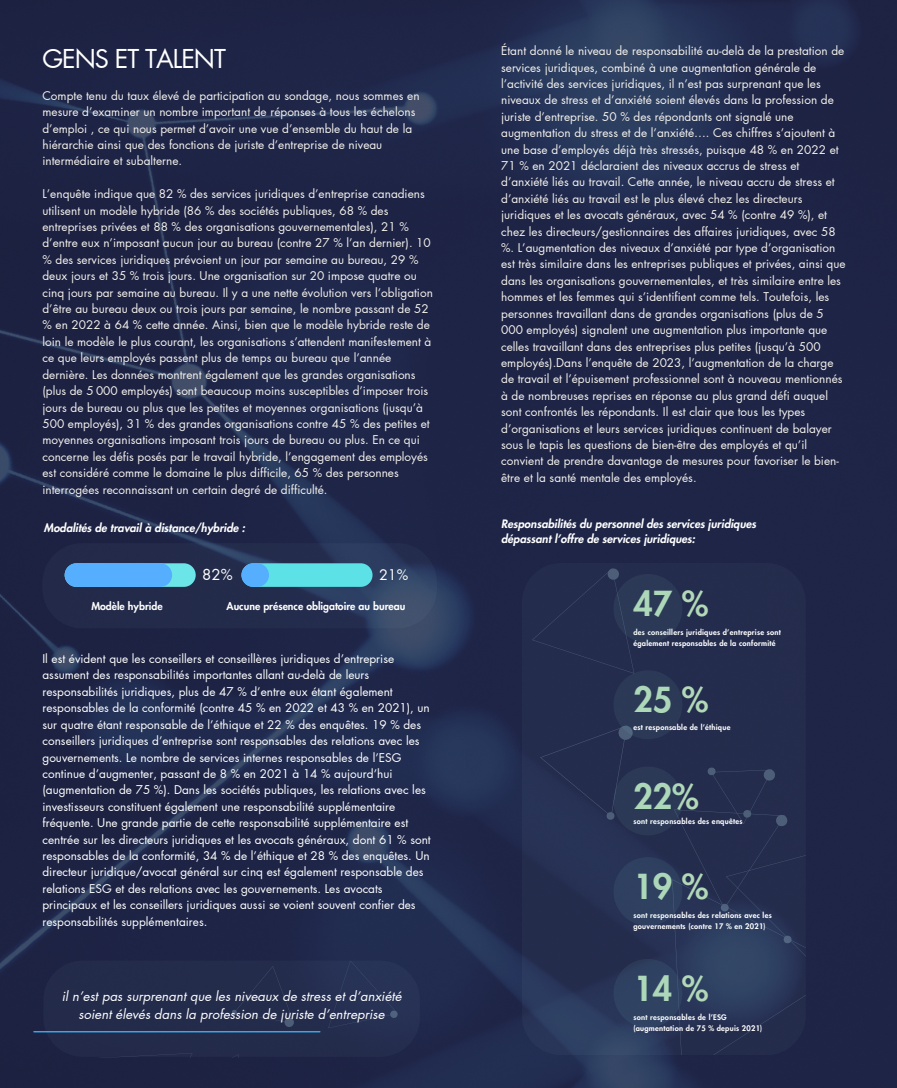
<style>
.page{position:relative;width:897px;height:1088px;background:#fff}
.page>*{position:absolute;margin:0;border:0;box-sizing:border-box;transform-origin:0 0}
.t1{font:800 33.69px "Futura LT Pro";color:#b1d8b7}
.t2{font:25.38px "Futura LT Pro";letter-spacing:-.04em;color:#fff}
.t3{font:14.96px "Futura LT Pro";color:#fff}
.t4{font:14.44px "Futura LT Pro";color:#fff}
.t5{font:italic 13.12px/17.7px "Futura LT Pro";color:#fff;text-align:center}
.t6{font:11.81px/16.4px "Futura LT Pro";color:#f4f1ec}
.t7{font:11.81px/16.4px "Futura LT Pro";color:#fff}
.t8{font:italic 800 11.38px/15.8px "Futura LT Pro";color:#fff}
.t9{font:800 10.5px "Futura LT Pro";color:#fff}
.t10{font:800 7.52px/11.2px "Futura LT Pro";letter-spacing:.035em;color:#fff}
</style>
<div class="page">
<img style="left:0;top:0;width:896px;height:1087px">
<div style="left:522px;top:563px;width:283px;height:492px;background:linear-gradient(to bottom,#232b4b,#283357);border-radius:39px"></div>
<svg style="left:532px;top:568px;width:273px;height:486px;background:#273152"></svg>
<svg style="left:42px;top:543px;width:395px;height:85px;background:#273152"></svg>
<div style="left:241px;top:563px;width:131px;height:24px;background:#5ce1e6;border-radius:12px"></div>
<div style="left:241px;top:563px;width:28px;height:24px;background:#56aeff;border-radius:12px"></div>
<div style="left:65px;top:563px;width:131px;height:24px;background:#6ce5e8;border-radius:12px"></div>
<div style="left:65px;top:563px;width:107px;height:24px;background:#56aeff;border-radius:12px"></div>
<svg style="left:63px;top:1053px;width:175px;height:4px"></svg>
<div style="left:43px;top:960px;width:377px;height:96px;background:#242c4b;border-radius:39px"></div>
<hr style="left:34px;top:1031px;width:286px;height:1px;background:#38b6ff">
<h2 class="t2" style="left:42px;top:47px;width:185px">GENS ET TALENT</h2>
<p class="t6" style="left:42px;top:88px;width:378px">Compte tenu du taux élevé de participation au sondage, nous sommes en mesure d’examiner un nombre important de réponses à tous les échelons d’emploi , ce qui nous permet d’avoir une vue d’ensemble du haut de la hiérarchie ainsi que des fonctions de juriste d’entreprise de niveau intermédiaire et subalterne.</p>
<p class="t6" style="left:42px;top:186px;width:392px">L’enquête indique que 82 % des services juridiques d’entreprise canadiens utilisent un modèle hybride (86 % des sociétés publiques, 68 % des entreprises privées et 88 % des organisations gouvernementales), 21 % d’entre eux n’imposant aucun jour au bureau (contre 27 % l’an dernier). 10 % des services juridiques prévoient un jour par semaine au bureau, 29 % deux jours et 35 % trois jours. Une organisation sur 20 impose quatre ou cinq jours par semaine au bureau. Il y a une nette évolution vers l’obligation d’être au bureau deux ou trois jours par semaine, le nombre passant de 52 % en 2022 à 64 % cette année. Ainsi, bien que le modèle hybride reste de loin le modèle le plus courant, les organisations s’attendent manifestement à ce que leurs employés passent plus de temps au bureau que l’année dernière. Les données montrent également que les grandes organisations (plus de 5 000 employés) sont beaucoup moins susceptibles d’imposer trois jours de bureau ou plus que les petites et moyennes organisations (jusqu’à 500 employés), 31 % des grandes organisations contre 45 % des petites et moyennes organisations imposant trois jours de bureau ou plus. En ce qui concerne les défis posés par le travail hybride, l’engagement des employés est considéré comme le domaine le plus difficile, 65 % des personnes interrogées reconnaissant un certain degré de difficulté.</p>
<p class="t8" style="left:44px;top:520px;width:203px">Modalités de travail à distance/hybride :</p>
<p class="t3" style="left:202px;top:567px;width:32px">82%</p>
<p class="t4" style="left:379px;top:568px;width:31px">21%</p>
<p class="t9" style="left:91px;top:601px;width:73px">Modèle hybride</p>
<p class="t9" style="left:226px;top:601px;width:180px">Aucune présence obligatoire au bureau</p>
<p class="t7" style="left:42px;top:651px;width:390px">Il est évident que les conseillers et conseillères juridiques d’entreprise assument des responsabilités importantes allant au-delà de leurs responsabilités juridiques, plus de 47 % d’entre eux étant également responsables de la conformité (contre 45 % en 2022 et 43 % en 2021), un sur quatre étant responsable de l’éthique et 22 % des enquêtes. 19 % des conseillers juridiques d’entreprise sont responsables des relations avec les gouvernements. Le nombre de services internes responsables de l’ESG continue d’augmenter, passant de 8 % en 2021 à 14 % aujourd’hui (augmentation de 75 %). Dans les sociétés publiques, les relations avec les investisseurs constituent également une responsabilité supplémentaire fréquente. Une grande partie de cette responsabilité supplémentaire est centrée sur les directeurs juridiques et les avocats généraux, dont 61 % sont responsables de la conformité, 34 % de l’éthique et 28 % des enquêtes. Un directeur juridique/avocat général sur cinq est également responsable des relations ESG et des relations avec les gouvernements. Les avocats principaux et les conseillers juridiques aussi se voient souvent confier des responsabilités supplémentaires.</p>
<p class="t5" style="left:62px;top:987px;width:341px">il n’est pas surprenant que les niveaux de stress et d’anxiété soient élevés dans la profession de juriste d’entreprise</p>
<p class="t6" style="left:501px;top:43px;width:346px">Étant donné le niveau de responsabilité au-delà de la prestation de services juridiques, combiné à une augmentation générale de l’activité des services juridiques, il n’est pas surprenant que les niveaux de stress et d’anxiété soient élevés dans la profession de juriste d’entreprise. 50 % des répondants ont signalé une augmentation du stress et de l’anxiété…. Ces chiffres s’ajoutent à une base d’employés déjà très stressés, puisque 48 % en 2022 et 71 % en 2021 déclaraient des niveaux accrus de stress et d’anxiété liés au travail. Cette année, le niveau accru de stress et d’anxiété liés au travail est le plus élevé chez les directeurs juridiques et les avocats généraux, avec 54 % (contre 49 %), et chez les directeurs/gestionnaires des affaires juridiques, avec 58 %. L’augmentation des niveaux d’anxiété par type d’organisation est très similaire dans les entreprises publiques et privées, ainsi que dans les organisations gouvernementales, et très similaire entre les hommes et les femmes qui s’identifient comme tels. Toutefois, les personnes travaillant dans de grandes organisations (plus de 5<br>000 employés) signalent une augmentation plus importante que celles travaillant dans des entreprises plus petites (jusqu’à 500 employés).Dans l’enquête de 2023, l’augmentation de la charge de travail et l’épuisement professionnel sont à nouveau mentionnés à de nombreuses reprises en réponse au plus grand défi auquel sont confrontés les répondants. Il est clair que tous les types d’organisations et leurs services juridiques continuent de balayer sous le tapis les questions de bien-être des employés et qu’il convient de prendre davantage de mesures pour favoriser le bien&shy;être et la santé mentale des employés.</p>
<p class="t8" style="left:501px;top:516px;width:256px">Responsabilités du personnel des services juridiques dépassant l’offre de services juridiques:</p>
<h1 class="t1" style="left:633px;top:588px;width:76px">47 %</h1>
<p class="t10" style="left:633px;top:627px;width:149px">des conseillers juridiques d’entreprise sont également responsables de la conformité</p>
<h1 class="t1" style="left:633px;top:684px;width:76px">25 %</h1>
<p class="t10" style="left:633px;top:721px;width:98px">est responsable de l’éthique</p>
<h1 class="t1" style="left:633px;top:780px;width:66px">22%</h1>
<p class="t10" style="left:633px;top:816px;width:110px">sont responsables des enquêtes</p>
<h1 class="t1" style="left:633px;top:871px;width:76px">19 %</h1>
<p class="t10" style="left:633px;top:909px;width:140px">sont responsables des relations avec les gouvernements (contre 17 % en 2021)</p>
<h1 class="t1" style="left:633px;top:973px;width:76px">14 %</h1>
<p class="t10" style="left:633px;top:1011px;width:130px">sont responsables de l’ESG (augmentation de 75 % depuis 2021)</p>
</div>
